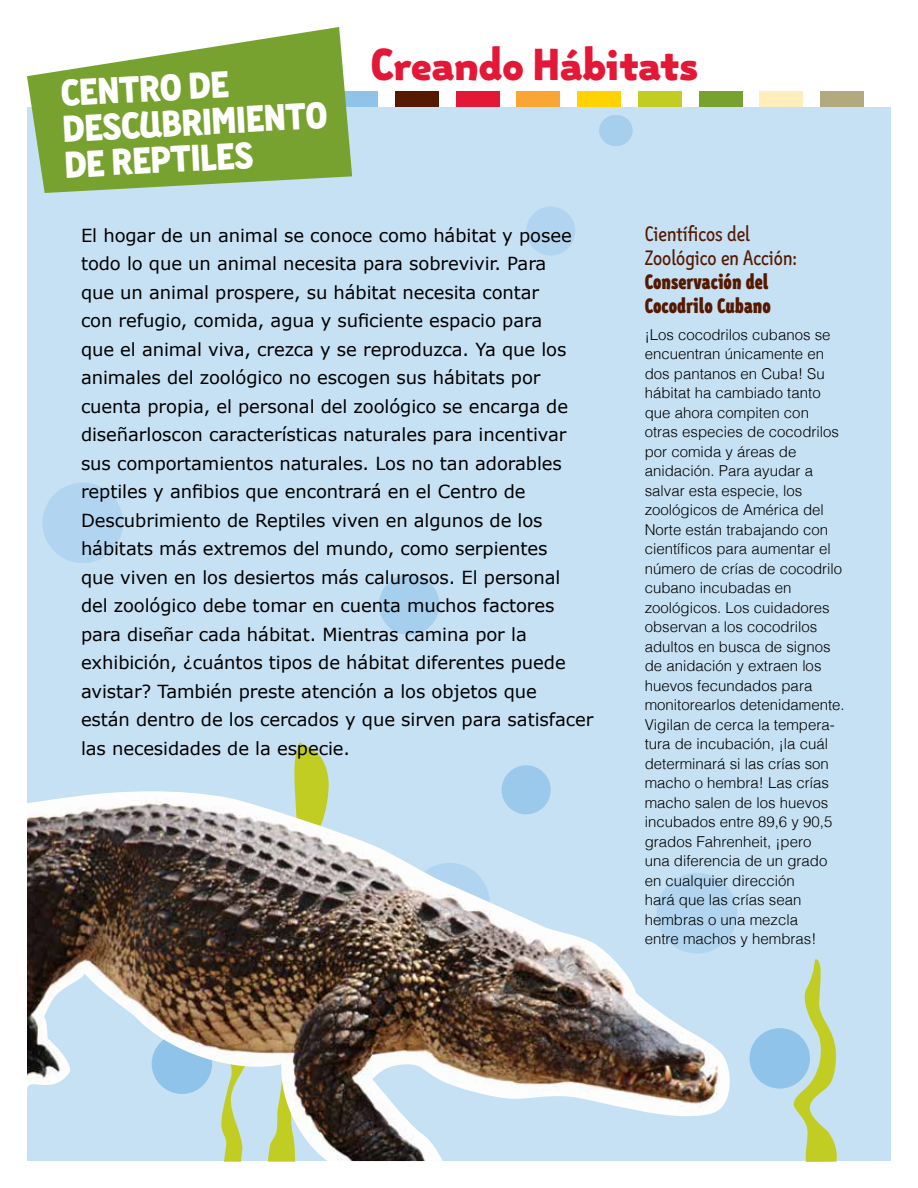
<style>
.page{position:relative;width:918px;height:1188px;background:#fff}
.page>*{position:absolute;margin:0;border:0;box-sizing:border-box;transform-origin:0 0}
.t1{font:700 expanded 45px "Gemma Beta";color:#e31837}
.t2{font:700 expanded 37.5px/36px "Gemma Beta";color:#fff}
.t3{font:21px/24px "Gemma Beta";color:#551900}
.t4{font:700 condensed 21px/24px "Gemma Beta";color:#551900}
.t5{font:18px/28.5px "Verdana";letter-spacing:-.005em;color:#000}
.t6{font:300 15px/19.5px "Helvetica";color:#000}
</style>
<div class="page">
<div style="left:334px;top:91px;width:44px;height:44px;background:#8fc3ea"></div>
<div style="left:395px;top:91px;width:44px;height:44px;background:#551900"></div>
<div style="left:456px;top:91px;width:43px;height:44px;background:#e31837"></div>
<div style="left:516px;top:91px;width:44px;height:44px;background:#faa634"></div>
<div style="left:577px;top:91px;width:44px;height:44px;background:#ffd200"></div>
<div style="left:638px;top:91px;width:44px;height:44px;background:#c2cd23"></div>
<div style="left:699px;top:91px;width:43px;height:44px;background:#78a22f"></div>
<div style="left:759px;top:91px;width:44px;height:44px;background:#feb"></div>
<div style="left:820px;top:91px;width:44px;height:44px;background:#b3a97e"></div>
<div style="left:27px;top:108px;width:864px;height:1053px;background:#c7e1f4"></div>
<svg style="left:27px;top:27px;width:325px;height:166px;fill:#78a22f"></svg>
<div style="left:599px;top:115px;width:34px;height:31px;background:#a6cfee;border-radius:50%"></div>
<div style="left:526px;top:206px;width:49px;height:50px;background:#b1d5f0;border-radius:50%"></div>
<div style="left:42px;top:483px;width:81px;height:80px;background:#b1d5f0;border-radius:50%"></div>
<div style="left:379px;top:574px;width:60px;height:61px;background:#a6cfee;border-radius:50%"></div>
<div style="left:657px;top:873px;width:80px;height:81px;background:#b1d5f0;border-radius:50%"></div>
<div style="left:502px;top:765px;width:49px;height:49px;background:#9bc9ec;border-radius:50%"></div>
<div style="left:750px;top:1028px;width:60px;height:61px;background:#8fc3ea;border-radius:50%"></div>
<svg style="left:791px;top:959px;width:46px;height:203px"></svg>
<svg style="left:268px;top:743px;width:61px;height:419px"></svg>
<img style="left:27px;top:791px;width:703px;height:370px">
<p class="t2" style="left:60px;top:76px;width:267px;rotate:-3deg">Centro de desCUBrimiento de reptiles</p>
<h1 class="t1" style="left:371px;top:40px;width:329px">Creando Hábitats</h1>
<p class="t5" style="left:81px;top:221px;width:492px">El hogar de un animal se conoce como hábitat y posee todo lo que un animal necesita para sobrevivir. Para que un animal prospere, su hábitat necesita contar con refugio, comida, agua y suficiente espacio para que el animal viva, crezca y se reproduzca. Ya que los animales del zoológico no escogen sus hábitats por cuenta propia, el personal del zoológico se encarga de diseñarloscon características naturales para incentivar</p>
<p class="t5" style="left:81px;top:449px;width:482px">sus comportamientos naturales. Los no tan adorables</p>
<p class="t5" style="left:81px;top:477px;width:514px">reptiles y anfibios que encontrará en el Centro de Descubrimiento de Reptiles viven en algunos de los hábitats más extremos del mundo, como serpientes<br>que viven en los desiertos más calurosos. El personal<br>del zoológico debe tomar en cuenta muchos factores para diseñar cada hábitat. Mientras camina por la exhibición, ¿cuántos tipos de hábitat diferentes puede avistar? También preste atención a los objetos que<br>están dentro de los cercados y que sirven para satisfacer</p>
<p class="t5" style="left:81px;top:734px;width:271px">las necesidades de la especie.</p>
<p class="t3" style="left:645px;top:223px;width:154px">Científicos del<br>Zoológico en Acción:</p>
<p class="t4" style="left:645px;top:271px;width:128px">Conservación del<br>Cocodrilo Cubano</p>
<p class="t6" style="left:645px;top:323px;width:187px">¡Los cocodrilos cubanos se</p>
<p class="t6" style="left:645px;top:343px;width:181px">encuentran únicamente en</p>
<p class="t6" style="left:645px;top:362px;width:196px">dos pantanos en Cuba! Su hábitat ha cambiado tanto que ahora compiten con otras especies de cocodrilos por comida y áreas de</p>
<p class="t6" style="left:645px;top:460px;width:170px">anidación. Para ayudar a</p>
<p class="t6" style="left:645px;top:479px;width:159px">salvar esta especie, los</p>
<p class="t6" style="left:645px;top:499px;width:181px">zoológicos de América del</p>
<p class="t6" style="left:645px;top:518px;width:185px">Norte están trabajando con</p>
<p class="t6" style="left:645px;top:538px;width:199px">científicos para aumentar el número de crías de cocodrilo</p>
<p class="t6" style="left:645px;top:577px;width:148px">cubano incubadas en</p>
<p class="t6" style="left:645px;top:596px;width:187px">zoológicos. Los cuidadores</p>
<p class="t6" style="left:645px;top:616px;width:187px">observan a los cocodrilos adultos en busca de signos</p>
<p class="t6" style="left:645px;top:655px;width:178px">de anidación y extraen los</p>
<p class="t6" style="left:645px;top:674px;width:202px">huevos fecundados para monitorearlos detenidamente.<br>Vigilan de cerca la tempera-</p>
<p class="t6" style="left:645px;top:733px;width:185px">tura de incubación, ¡la cuál</p>
<p class="t6" style="left:645px;top:752px;width:186px">determinará si las crías son macho o hembra! Las crías</p>
<p class="t6" style="left:645px;top:791px;width:189px">macho salen de los huevos incubados entre 89,6 y 90,5 grados Fahrenheit, ¡pero una diferencia de un grado en cualquier dirección<br>hará que las crías sean hembras o una mezcla entre machos y hembras!</p>
</div>
